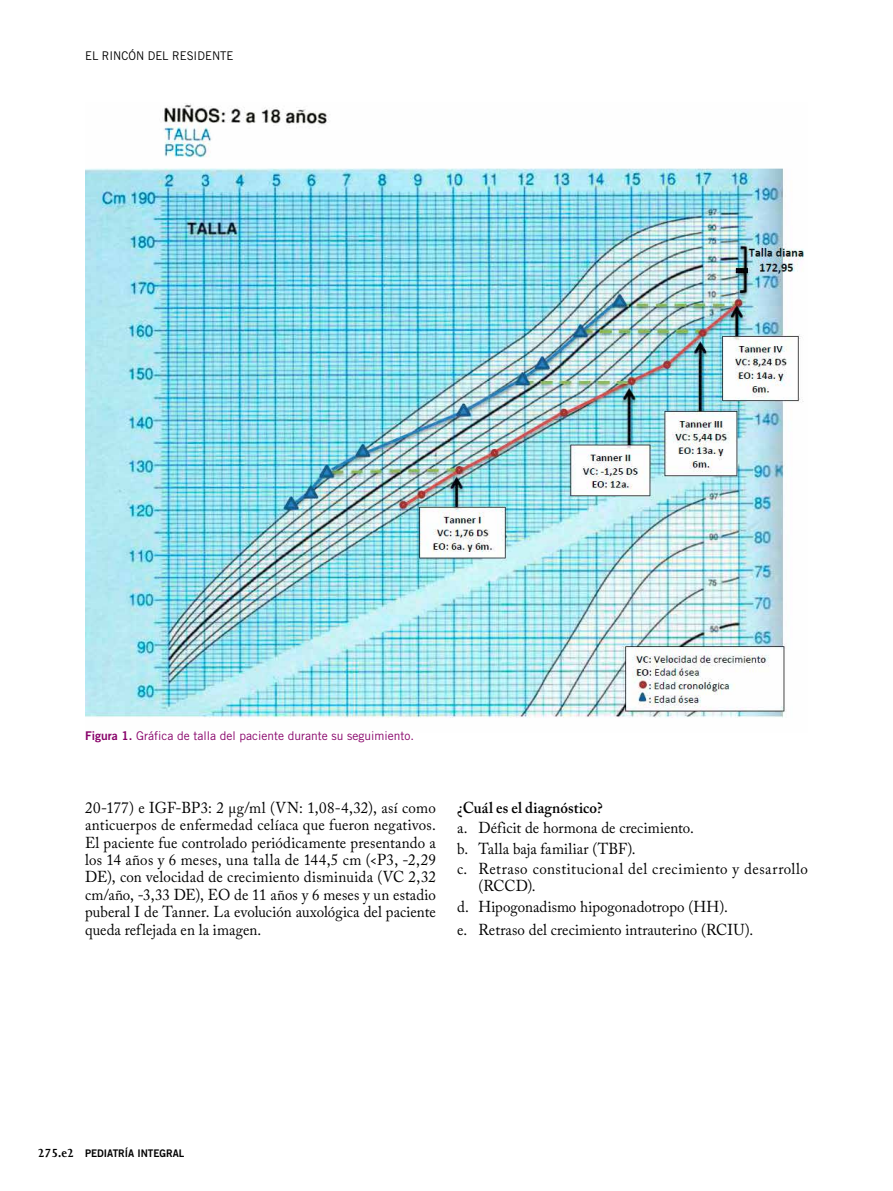
<style>
.page{position:relative;width:893px;height:1191px;background:#fff}
.page>*{position:absolute;margin:0;border:0;box-sizing:border-box;transform-origin:0 0}
.t1{font:15.75px/17.4px "Adobe Caslon Pro";letter-spacing:.005em;color:#000;scale:.95 1}
.t2{font:600 15.75px "Adobe Caslon Pro";letter-spacing:.01em;color:#000;scale:.95 1}
.t3{font:12px "Trade Gothic";color:#88036a}
.t4{font:12px "Trade Gothic";color:#000;scale:.95 1}
.t5{font:10.5px "Trade Gothic Bold Two";color:#000;scale:.95 1}
.s1{font-family:"Trade Gothic Bold Two"}
.s2{font-family:"Joanna MT Std";font-weight:700;font-size:13.5px}
</style>
<div class="page">
<img style="left:85px;top:103px;width:719px;height:615px">
<p class="t4" style="left:85px;top:49px;width:158px">el rincón del residente</p>
<p class="t3" style="left:85px;top:729px;width:330px"><span class="s1">Figura 1.</span> Gráfica de talla del paciente durante su seguimiento.</p>
<p class="t1" style="left:85px;top:798px;width:371px;text-align:justify">20-177) e IGF-BP3: 2 µg/ml (VN: 1,08-4,32), así como anticuerpos de enfermedad celíaca que fueron negativos.<br>El paciente fue controlado periódicamente presentando a los 14 años y 6 meses, una talla de 144,5 cm (&lt;P3, -2,29<br>DE), con velocidad de crecimiento disminuida (VC 2,32 cm/año, -3,33 DE), EO de 11 años y 6 meses y un estadio puberal I de Tanner. La evolución auxológica del paciente queda reflejada en la imagen.</p>
<p class="t2" style="left:457px;top:798px;width:155px">¿Cuál es el diagnóstico?</p>
<p class="t1" style="left:457px;top:817px;width:371px;line-height:20.4px">a. Déficit de hormona de crecimiento.<br>b. Talla baja familiar (TBF).<br>c. Retraso constitucional del crecimiento y desarrollo</p>
<p class="t1" style="left:457px;top:875px;width:286px;line-height:20.4px;text-indent:21px">(RCCD).<br>d. Hipogonadismo hipogonadotropo (HH).</p>
<p class="t1" style="left:457px;top:920px;width:313px">e. Retraso del crecimiento intrauterino (RCIU).</p>
<p class="t5" style="left:38px;top:1146px;width:156px"><span class="s2">275.e2</span> PEDIATRÍA INTEGRAL</p>
</div>
